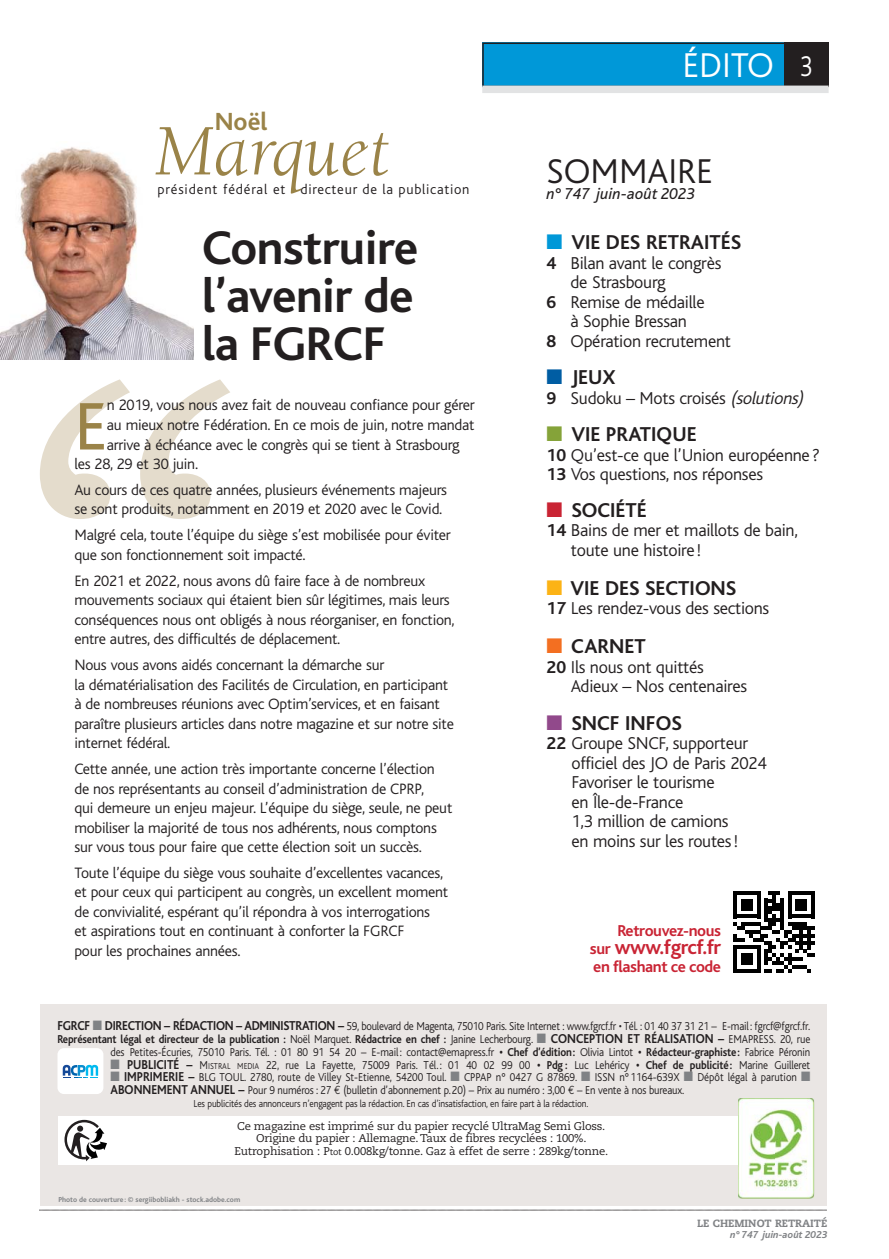
<style>
.page{position:relative;width:889px;height:1259px;background:#fff}
.page>*{position:absolute;margin:0;border:0;box-sizing:border-box;transform-origin:0 0}
.t1{font:italic 677.7px "Berkeley";color:#e4dccc}
.t2{font:italic 74.4px "Berkeley";color:#9a8348}
.t3{font:70.2px "Bliss";color:#9a8348}
.t4{font:700 49.5px/48px "Bliss";letter-spacing:-.01em;color:#231f20;text-align:justify}
.t5{font:300 36px "Bliss";color:#231f20}
.t6{font:300 36px "Bliss";color:#fff}
.t7{font:700 25.95px "Bliss";color:#9a8348}
.t8{font:700 21px "Bliss";color:#231f20}
.t9{font:700 21px "Bliss";letter-spacing:-.025em;color:#c92434}
.t10{font:300 18px/19.5px "Bliss";letter-spacing:-.015em;color:#231f20}
.t11{font:700 16.5px "Bliss";letter-spacing:-.025em;color:#c92434}
.t12{font:italic 16.5px "Bliss";color:#231f20}
.t13{font:300 15.75px/19.5px "Bliss";letter-spacing:-.015em;color:#231f20}
.t14{font:300 14.4px "Bliss";letter-spacing:.05em;color:#231f20}
.t15{font:300 12px/12.8px "Bliss";letter-spacing:-.015em;color:#231f20;text-align:right;scale:.9 1}
.t16{font:11.25px/12.8px "Caecilia";letter-spacing:-.02em;color:#231f20;text-align:center}
.t17{font:300 10.5px "Bliss";letter-spacing:-.015em;color:#231f20;scale:.9 1}
.t18{font:800 10.5px "Caecilia";color:#808285}
.t19{font:italic 700 10.5px "Bliss";color:#808285}
.t20{font:700 7.5px "Bliss";color:#808285}
.s1{font-size:30px}
.s2{color:#0098d8}
.s3{font-weight:700}
.s4{color:#005da3}
.s5{font-style:italic}
.s6{color:#85a339}
.s7{color:#c92434}
.s8{color:#fcb315}
.s9{color:#f36f21}
.s10{color:#91498b}
.s11{font-size:16.5px}
.s12{font-weight:700;font-size:13.5px}
.s13{color:#808285}
.s14{font-size:9px}
.s15{font-family:"Euro Mono";font-weight:400}
</style>
<div class="page">
<svg style="left:39px;top:1209px;width:788px;height:1px"></svg>
<div style="left:482px;top:43px;width:346px;height:44px;background:#0098d8"></div>
<div style="left:482px;top:43px;width:346px;height:44px;border:2px solid #231f20"></div>
<div style="left:784px;top:43px;width:44px;height:44px;background:#231f20"></div>
<div style="left:482px;top:86px;width:346px;height:7px;background:#e2e3e4"></div>
<img style="left:0;top:147px;width:194px;height:213px">
<svg style="left:733px;top:891px;width:82px;height:81px"></svg>
<div style="left:40px;top:1004px;width:787px;height:201px;background:#eae6e4"></div>
<div style="left:58px;top:1115px;width:716px;height:49px;background:#fff"></div>
<svg style="left:64px;top:1119px;width:43px;height:42px"></svg>
<img style="left:738px;top:1098px;width:76px;height:100px">
<img style="left:738px;top:1115px;width:36px;height:49px">
<div style="left:57px;top:1048px;width:46px;height:46px;background:#fff;border-radius:6px"></div>
<svg style="left:63px;top:1065px;width:35px;height:11px"></svg>
<h3 class="t7" style="left:215px;top:112px;width:54px">Noël</h3>
<h2 class="t2" style="left:154px;top:122px;width:237px">Marquet</h2>
<p class="t14" style="left:157px;top:182px;width:313px">président fédéral et directeur de la publication</p>
<h3 class="t4" style="left:202px;top:228px;width:218px">Construire l’avenir de la FGRCF</h3>
<h1 class="t1" style="left:-8px;top:347px;width:240px">“</h1>
<h3 class="t3" style="left:74px;top:389px;width:34px">E</h3>
<p class="t13" style="left:107px;top:396px;width:369px">n 2019, vous nous avez fait de nouveau confiance pour gérer</p>
<p class="t13" style="left:107px;top:415px;width:369px">au mieux notre Fédération. En ce mois de juin, notre mandat</p>
<p class="t13" style="left:107px;top:435px;width:354px">arrive à échéance avec le congrès qui se tient à Strasbourg</p>
<p class="t13" style="left:74px;top:454px;width:125px">les 28, 29 et 30 juin.</p>
<p class="t13" style="left:74px;top:480px;width:374px">Au cours de ces quatre années, plusieurs événements majeurs se sont produits, notamment en 2019 et 2020 avec le Covid.</p>
<p class="t13" style="left:74px;top:526px;width:378px">Malgré cela, toute l’équipe du siège s’est mobilisée pour éviter que son fonctionnement soit impacté.</p>
<p class="t13" style="left:74px;top:571px;width:382px">En 2021 et 2022, nous avons dû faire face à de nombreux mouvements sociaux qui étaient bien sûr légitimes, mais leurs conséquences nous ont obligés à nous réorganiser, en fonction, entre autres, des difficultés de déplacement.</p>
<p class="t13" style="left:74px;top:655px;width:381px">Nous vous avons aidés concernant la démarche sur<br>la dématérialisation des Facilités de Circulation, en participant à de nombreuses réunions avec Optim’services, et en faisant paraître plusieurs articles dans notre magazine et sur notre site internet fédéral.</p>
<p class="t13" style="left:74px;top:759px;width:379px">Cette année, une action très importante concerne l’élection de nos représentants au conseil d’administration de CPRP,<br>qui demeure un enjeu majeur. L’équipe du siège, seule, ne peut mobiliser la majorité de tous nos adhérents, nous comptons sur vous tous pour faire que cette élection soit un succès.</p>
<p class="t13" style="left:74px;top:863px;width:375px">Toute l’équipe du siège vous souhaite d’excellentes vacances, et pour ceux qui participent au congrès, un excellent moment de convivialité, espérant qu’il répondra à vos interrogations<br>et aspirations tout en continuant à conforter la FGRCF<br>pour les prochaines années.</p>
<h3 class="t6" style="left:682px;top:48px;width:131px">ÉDITO <span class="s1">3</span></h3>
<h3 class="t5" style="left:546px;top:153px;width:168px">SOMMAIRE</h3>
<p class="t12" style="left:546px;top:186px;width:150px">n° 747 juin-août 2023</p>
<h3 class="t8" style="left:546px;top:234px;width:196px"><span class="s2">■</span> VIE DES RETRAITÉS</h3>
<p class="t10" style="left:546px;top:253px;width:176px"><span class="s3">4</span> Bilan avant le congrès</p>
<p class="t10" style="left:570px;top:273px;width:97px">de Strasbourg</p>
<p class="t10" style="left:546px;top:292px;width:160px"><span class="s3">6</span> Remise de médaille</p>
<p class="t10" style="left:570px;top:312px;width:118px">à Sophie Bressan</p>
<p class="t10" style="left:546px;top:331px;width:186px"><span class="s3">8</span> Opération recrutement</p>
<h3 class="t8" style="left:546px;top:369px;width:71px"><span class="s4">■</span> JEUX</h3>
<p class="t10" style="left:546px;top:388px;width:262px"><span class="s3">9</span> Sudoku – Mots croisés <span class="s5">(solutions)</span></p>
<h3 class="t8" style="left:546px;top:426px;width:152px"><span class="s6">■</span> VIE PRATIQUE</h3>
<p class="t10" style="left:546px;top:445px;width:275px"><span class="s3">10</span> Qu’est-ce que l’Union européenne?<br><span class="s3">13</span> Vos questions, nos réponses</p>
<h3 class="t8" style="left:546px;top:502px;width:102px"><span class="s7">■</span> SOCIÉTÉ</h3>
<p class="t10" style="left:571px;top:521px;width:228px;text-indent:-24px"><span class="s3">14</span> Bains de mer et maillots de bain, toute une histoire !</p>
<h3 class="t8" style="left:546px;top:580px;width:191px"><span class="s8">■</span> VIE DES SECTIONS</h3>
<p class="t10" style="left:546px;top:599px;width:224px"><span class="s3">17</span> Les rendez-vous des sections</p>
<h3 class="t8" style="left:546px;top:638px;width:101px"><span class="s9">■</span> CARNET</h3>
<p class="t10" style="left:571px;top:657px;width:178px;text-indent:-24px"><span class="s3">20</span> Ils nous ont quittés<br>Adieux – Nos centenaires</p>
<h3 class="t8" style="left:546px;top:715px;width:137px"><span class="s10">■</span> SNCF INFOS</h3>
<p class="t10" style="left:571px;top:734px;width:197px;text-indent:-25px"><span class="s3">22</span> Groupe SNCF, supporteur officiel des JO de Paris 2024<br>Favoriser le tourisme<br>en Île-de-France<br>1,3 million de camions<br>en moins sur les routes !</p>
<p class="t11" style="left:617px;top:924px;width:105px">Retrouvez-nous</p>
<h3 class="t9" style="left:590px;top:939px;width:133px"><span class="s11">sur</span> www.fgrcf.fr</h3>
<p class="t11" style="left:593px;top:960px;width:129px">en flashant ce code</p>
<p class="t15" style="left:57px;top:1020px;width:838px"><span class="s12">FGRCF</span> <span class="s13">■</span> <span class="s12">DIRECTION – RÉDACTION – ADMINISTRATION –</span> 59, boulevard de Magenta, 75010 Paris. Site Internet : www.fgrcf.fr • Tél. : 01 40 37 31 21 – E-mail: fgrcf@fgrcf.fr.<br><span class="s3">Représentant légal et directeur de la publication :</span> Noël Marquet. <span class="s3">Rédactrice en chef :</span> Janine Lecherbourg. <span class="s13">■</span> <span class="s12">CONCEPTION ET RÉALISATION –</span> EMAPRESS. 20, rue des Petites-Écuries, 75010 Paris. Tél. : 01 80 91 54 20 – E-mail: contact@emapress.fr <span class="s3">• Chef d’édition:</span> Olivia Lintot <span class="s3">• Rédacteur-graphiste:</span> Fabrice Péronin</p>
<p class="t15" style="left:110px;top:1058px;width:779px"><span class="s13">■</span> <span class="s12">PUBLICITÉ –</span> M<span class="s14">ISTRAL MEDIA</span> 22, rue La Fayette, 75009 Paris. Tél.: 01 40 02 99 00 <span class="s3">• Pdg :</span> Luc Lehéricy <span class="s3">• Chef de publicité:</span> Marine Guilleret</p>
<p class="t15" style="left:110px;top:1071px;width:779px;text-align:left"><span class="s13">■</span> <span class="s12">IMPRIMERIE –</span> BLG TOUL. 2780, route de Villey St-Etienne, 54200 Toul. <span class="s13">■</span> CPPAP n° 0427 G 87869. <span class="s13">■</span> ISSN n° 1164-639X <span class="s13">■</span> Dépôt légal à parution <span class="s13">■<br></span><span class="s12">ABONNEMENT ANNUEL –</span> Pour 9 numéros : 27 <span class="s15">€</span> (bulletin d’abonnement p.20) – Prix au numéro : 3,00 <span class="s15">€</span> – En vente à nos bureaux.</p>
<p class="t17" style="left:194px;top:1098px;width:440px">Les publicités des annonceurs n’engagent pas la rédaction. En cas d’insatisfaction, en faire part à la rédaction.</p>
<p class="t16" style="left:234px;top:1120px;width:375px">Ce magazine est imprimé sur du papier recyclé UltraMag Semi Gloss.<br>Origine du papier : Allemagne. Taux de fibres recyclées : 100%.<br>Eutrophisation : P<span class="s14">tot</span> 0.008kg/tonne. Gaz à effet de serre : 289kg/tonne.</p>
<p class="t20" style="left:58px;top:1196px;width:183px">Photo de couverture : © sergiibobliakh - stock.adobe.com</p>
<p class="t18" style="left:697px;top:1218px;width:132px">LE CHEMINOT RETRAITÉ</p>
<p class="t19" style="left:730px;top:1229px;width:98px">n° 747 juin-août 2023</p>
</div>
